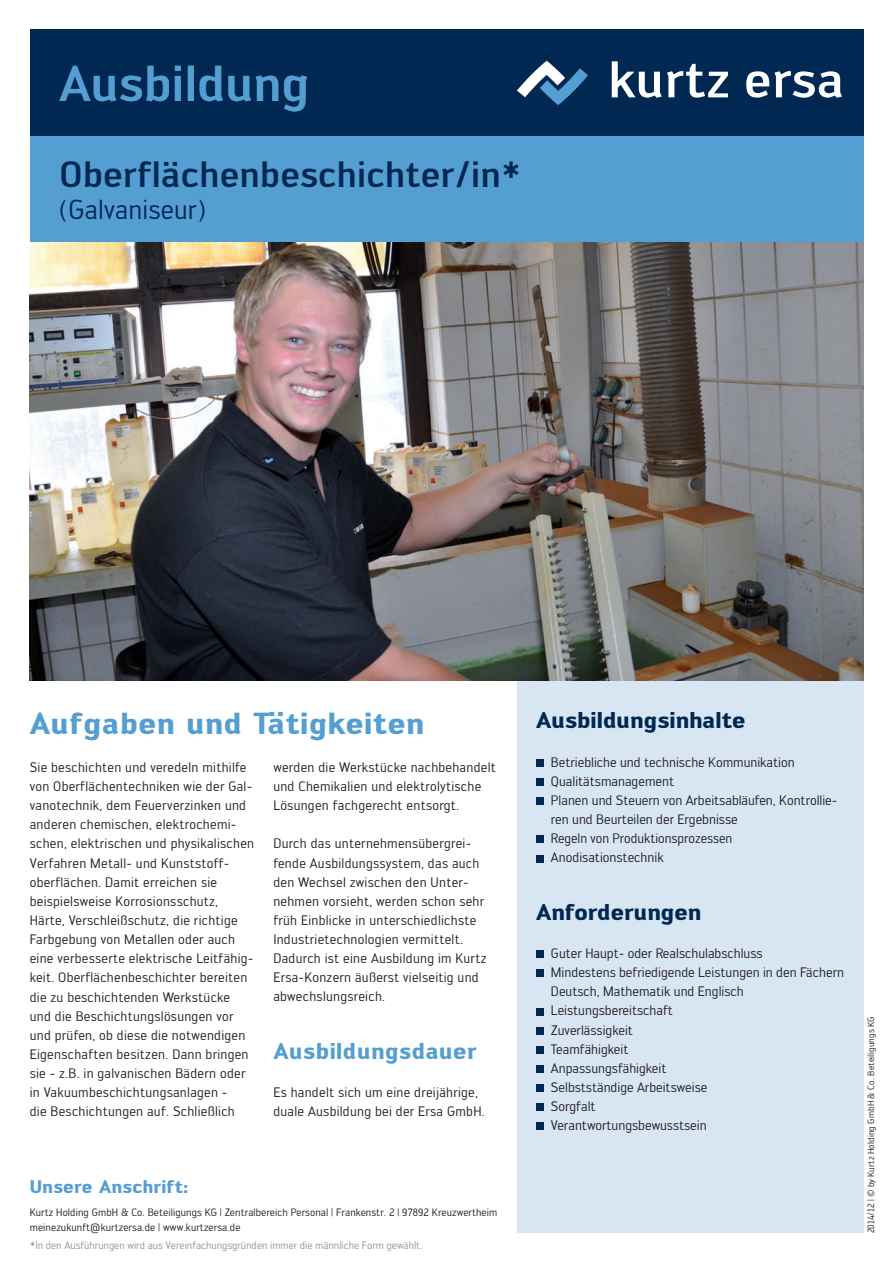
<style>
.page{position:relative;width:893px;height:1263px;background:#fff}
.page>*{position:absolute;margin:0;border:0;box-sizing:border-box;transform-origin:0 0}
.t1{font:500 49.5px "Engel";letter-spacing:.005em;color:#549ed1}
.t2{font:500 36px "Engel";letter-spacing:.005em;color:#002853}
.t3{font:700 30px "Engel";letter-spacing:.02em;color:#549ed1}
.t4{font:27px "Engel";letter-spacing:.005em;color:#002853}
.t5{font:700 22.5px "Engel";color:#002853}
.t6{font:700 22.5px "Engel";letter-spacing:.02em;color:#549ed1}
.t7{font:700 18px "Engel";letter-spacing:.01em;color:#549ed1}
.t8{font:13.5px/19.2px "Engel";letter-spacing:.02em;color:#231f20}
.t9{font:13.5px/19.2px "Engel";color:#231f20}
.t10{font:10.5px/14.9px "Engel";letter-spacing:.01em;color:#231f20}
.t11{font:10.5px "Engel";color:#939598}
.t12{font:9px "Engel";letter-spacing:.01em;color:#231f20}
</style>
<div class="page">
<div style="left:30px;top:30px;width:833px;height:106px;background:#002853"></div>
<div style="left:30px;top:136px;width:833px;height:106px;background:#549ed1"></div>
<svg style="left:612px;top:61px;width:116px;height:37px"></svg>
<svg style="left:746px;top:71px;width:96px;height:27px"></svg>
<svg style="left:517px;top:61px;width:71px;height:44px"></svg>
<div style="left:517px;top:680px;width:346px;height:553px;background:#d8e6f3"></div>
<div style="left:536px;top:759px;width:8px;height:8px;background:#002853"></div>
<div style="left:536px;top:778px;width:8px;height:8px;background:#002853"></div>
<div style="left:536px;top:797px;width:8px;height:8px;background:#002853"></div>
<div style="left:536px;top:835px;width:8px;height:8px;background:#002853"></div>
<div style="left:536px;top:855px;width:8px;height:7px;background:#002853"></div>
<div style="left:536px;top:950px;width:8px;height:8px;background:#002853"></div>
<div style="left:536px;top:969px;width:8px;height:8px;background:#002853"></div>
<div style="left:536px;top:1008px;width:8px;height:7px;background:#002853"></div>
<div style="left:536px;top:1027px;width:8px;height:7px;background:#002853"></div>
<div style="left:536px;top:1046px;width:8px;height:8px;background:#002853"></div>
<div style="left:536px;top:1065px;width:8px;height:8px;background:#002853"></div>
<div style="left:536px;top:1084px;width:8px;height:8px;background:#002853"></div>
<div style="left:536px;top:1103px;width:8px;height:8px;background:#002853"></div>
<div style="left:536px;top:1122px;width:8px;height:8px;background:#002853"></div>
<img style="left:30px;top:242px;width:833px;height:438px">
<h1 class="t1" style="left:60px;top:55px;width:251px">Ausbildung</h1>
<h2 class="t2" style="left:60px;top:153px;width:463px">Oberflächenbeschichter/in*</h2>
<h3 class="t4" style="left:60px;top:194px;width:148px">(Galvaniseur)</h3>
<h3 class="t3" style="left:30px;top:705px;width:396px">Aufgaben und Tätigkeiten</h3>
<p class="t8" style="left:30px;top:758px;width:226px">Sie beschichten und veredeln mithilfe von Oberflächentechniken wie der Gal&shy;vanotechnik, dem Feuerverzinken und anderen chemischen, elektrochemi&shy;schen, elektrischen und physikalischen Verfahren Metall- und Kunststoff&shy;oberflächen. Damit erreichen sie beispielsweise Korrosionsschutz, Härte, Verschleißschutz, die richtige Farbgebung von Metallen oder auch eine verbesserte elektrische Leitfähig&shy;keit. Oberflächenbeschichter bereiten die zu beschichtenden Werkstücke und die Beschichtungslösungen vor und prüfen, ob diese die notwendigen Eigenschaften besitzen. Dann bringen sie - z.B. in galvanischen Bädern oder in Vakuumbeschichtungsanlagen -<br>die Beschichtungen auf. Schließlich</p>
<p class="t8" style="left:273px;top:757px;width:224px">werden die Werkstücke nachbehandelt und Chemikalien und elektrolytische<br>Lösungen fachgerecht entsorgt.</p>
<p class="t8" style="left:273px;top:834px;width:215px">Durch das unternehmensübergrei&shy;fende Ausbildungssystem, das auch den Wechsel zwischen den Unter&shy;nehmen vorsieht, werden schon sehr früh Einblicke in unterschiedlichste Industrietechnologien vermittelt.<br>Dadurch ist eine Ausbildung im Kurtz Ersa-Konzern äußerst vielseitig und abwechslungsreich.</p>
<h3 class="t6" style="left:273px;top:1037px;width:205px">Ausbildungsdauer</h3>
<p class="t8" style="left:273px;top:1083px;width:213px">Es handelt sich um eine dreijährige, duale Ausbildung bei der Ersa GmbH.</p>
<h3 class="t7" style="left:30px;top:1176px;width:160px">Unsere Anschrift:</h3>
<p class="t10" style="left:30px;top:1205px;width:469px">Kurtz Holding GmbH &amp; Co. Beteiligungs KG | Zentralbereich Personal | Frankenstr. 2 | 97892 Kreuzwertheim meinezukunft@kurtzersa.de | www.kurtzersa.de</p>
<p class="t11" style="left:30px;top:1240px;width:394px">*In den Ausführungen wird aus Vereinfachungsgründen immer die männliche Form gewählt.</p>
<h3 class="t5" style="left:536px;top:707px;width:211px">Ausbildungsinhalte</h3>
<p class="t9" style="left:551px;top:752px;width:288px">Betriebliche und technische Kommunikation Qualitätsmanagement<br>Planen und Steuern von Arbeitsabläufen, Kontrollie&shy;ren und Beurteilen der Ergebnisse<br>Regeln von Produktionsprozessen Anodisationstechnik</p>
<h3 class="t5" style="left:536px;top:898px;width:167px">Anforderungen</h3>
<p class="t9" style="left:551px;top:944px;width:295px">Guter Haupt- oder Realschulabschluss<br>Mindestens befriedigende Leistungen in den Fächern<br>Deutsch, Mathematik und Englisch<br>Leistungsbereitschaft<br>Zuverlässigkeit<br>Teamfähigkeit<br>Anpassungsfähigkeit<br>Selbstständige Arbeitsweise<br>Sorgfalt<br>Verantwortungsbewusstsein</p>
<p class="t12" style="left:866px;top:1233px;width:219px;rotate:-90deg">2014/12 | © by Kurtz Holding GmbH &amp; Co. Beteiligungs KG</p>
</div>
